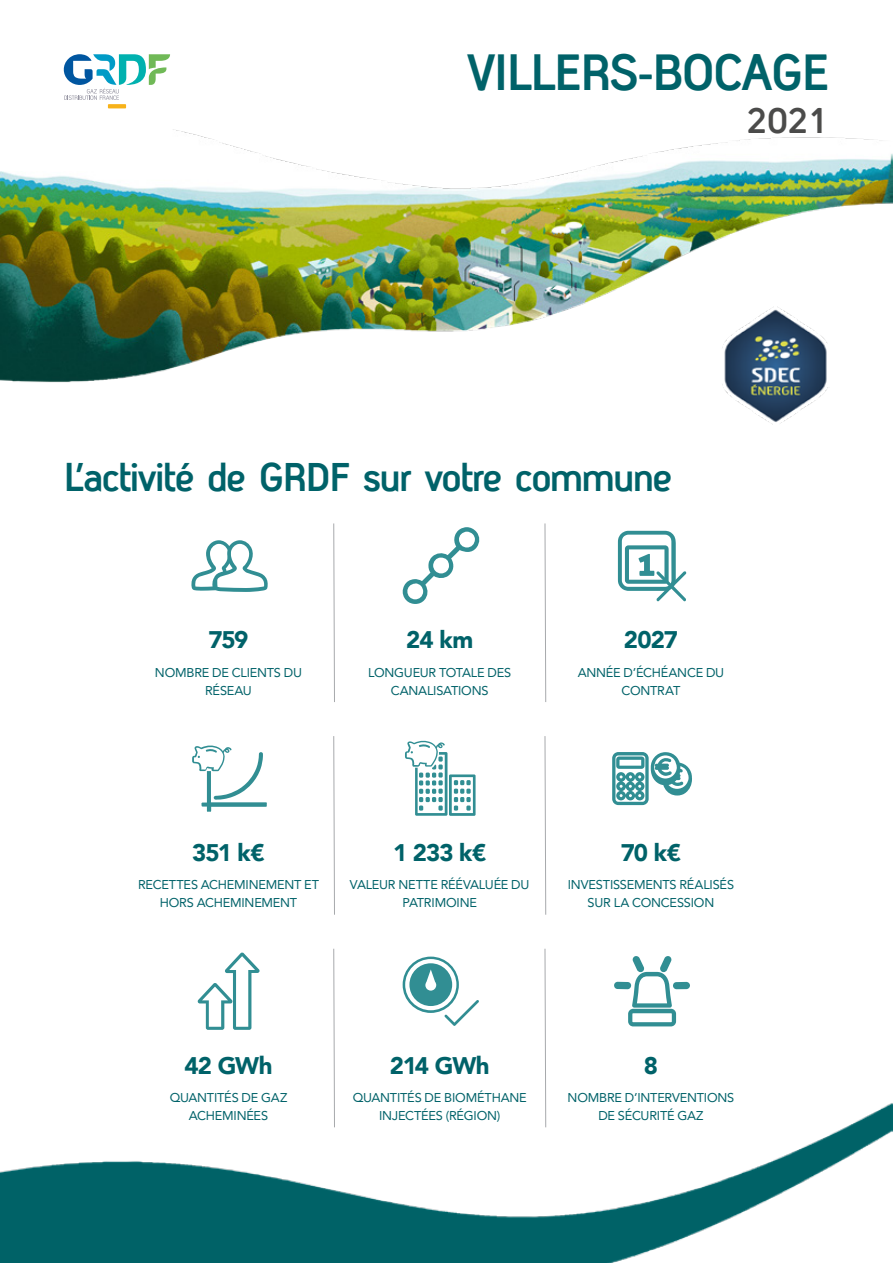
<style>
.page{position:relative;width:893px;height:1263px;background:#fff}
.page>*{position:absolute;margin:0;border:0;box-sizing:border-box;transform-origin:0 0}
.t1{font:700 49.5px "Antagometrica BTW01";letter-spacing:-.025em;color:#006269}
.t2{font:700 39px "Antagometrica BTW01";letter-spacing:-.03em;color:#006269}
.t3{font:700 34.5px "Antagometrica BTW01";color:#4b4b4a}
.t4{font:900 24px "Avenir";letter-spacing:-.04em;color:#006269}
.t5{font:12.75px/18px "Avenir";letter-spacing:-.015em;color:#006269;text-align:center}
</style>
<div class="page">
<img style="left:730px;top:394px;width:93px;height:31px">
<svg style="left:191px;top:540px;width:77px;height:52px"></svg>
<svg style="left:333px;top:523px;width:2px;height:179px"></svg>
<svg style="left:402px;top:527px;width:78px;height:77px"></svg>
<svg style="left:544px;top:523px;width:2px;height:179px"></svg>
<svg style="left:618px;top:531px;width:68px;height:70px"></svg>
<svg style="left:192px;top:745px;width:75px;height:67px"></svg>
<svg style="left:333px;top:736px;width:2px;height:179px"></svg>
<svg style="left:405px;top:740px;width:71px;height:76px"></svg>
<svg style="left:544px;top:736px;width:2px;height:179px"></svg>
<svg style="left:612px;top:752px;width:80px;height:53px"></svg>
<svg style="left:198px;top:952px;width:62px;height:78px"></svg>
<svg style="left:333px;top:948px;width:2px;height:152px"></svg>
<svg style="left:403px;top:956px;width:76px;height:70px"></svg>
<svg style="left:544px;top:948px;width:2px;height:152px"></svg>
<svg style="left:614px;top:956px;width:76px;height:70px"></svg>
<svg style="left:108px;top:104px;width:18px;height:4px"></svg>
<svg style="left:63px;top:54px;width:107px;height:46px"></svg>
<img style="left:0;top:1100px;width:893px;height:163px">
<img style="left:0;top:130px;width:893px;height:264px">
<h1 class="t1" style="left:467px;top:42px;width:364px">VILLERS-BOCAGE</h1>
<h3 class="t3" style="left:747px;top:100px;width:84px">2021</h3>
<h2 class="t2" style="left:64px;top:454px;width:610px">L’activité de GRDF sur votre commune</h2>
<h3 class="t4" style="left:209px;top:619px;width:41px">759</h3>
<p class="t5" style="left:155px;top:663px;width:149px">NOMBRE DE CLIENTS DU<br>RÉSEAU</p>
<h3 class="t4" style="left:406px;top:619px;width:68px">24 km</h3>
<p class="t5" style="left:368px;top:663px;width:145px">LONGUEUR TOTALE DES<br>CANALISATIONS</p>
<h3 class="t4" style="left:624px;top:619px;width:56px">2027</h3>
<p class="t5" style="left:578px;top:663px;width:148px">ANNÉE D’ÉCHÉANCE DU<br>CONTRAT</p>
<h3 class="t4" style="left:192px;top:832px;width:74px">351 k€</h3>
<p class="t5" style="left:138px;top:875px;width:182px">RECETTES ACHEMINEMENT ET<br>HORS ACHEMINEMENT</p>
<h3 class="t4" style="left:393px;top:832px;width:95px">1 233 k€</h3>
<p class="t5" style="left:350px;top:875px;width:181px">VALEUR NETTE RÉÉVALUÉE DU<br>PATRIMOINE</p>
<h3 class="t4" style="left:621px;top:832px;width:62px">70 k€</h3>
<p class="t5" style="left:568px;top:875px;width:168px">INVESTISSEMENTS RÉALISÉS<br>SUR LA CONCESSION</p>
<h3 class="t4" style="left:184px;top:1044px;width:90px">42 GWh</h3>
<p class="t5" style="left:170px;top:1088px;width:119px">QUANTITÉS DE GAZ<br>ACHEMINÉES</p>
<h3 class="t4" style="left:390px;top:1044px;width:101px">214 GWh</h3>
<p class="t5" style="left:353px;top:1088px;width:176px">QUANTITÉS DE BIOMÉTHANE<br>INJECTÉES (RÉGION)</p>
<h3 class="t4" style="left:644px;top:1044px;width:16px">8</h3>
<p class="t5" style="left:568px;top:1088px;width:168px">NOMBRE D’INTERVENTIONS<br>DE SÉCURITÉ GAZ</p>
</div>
